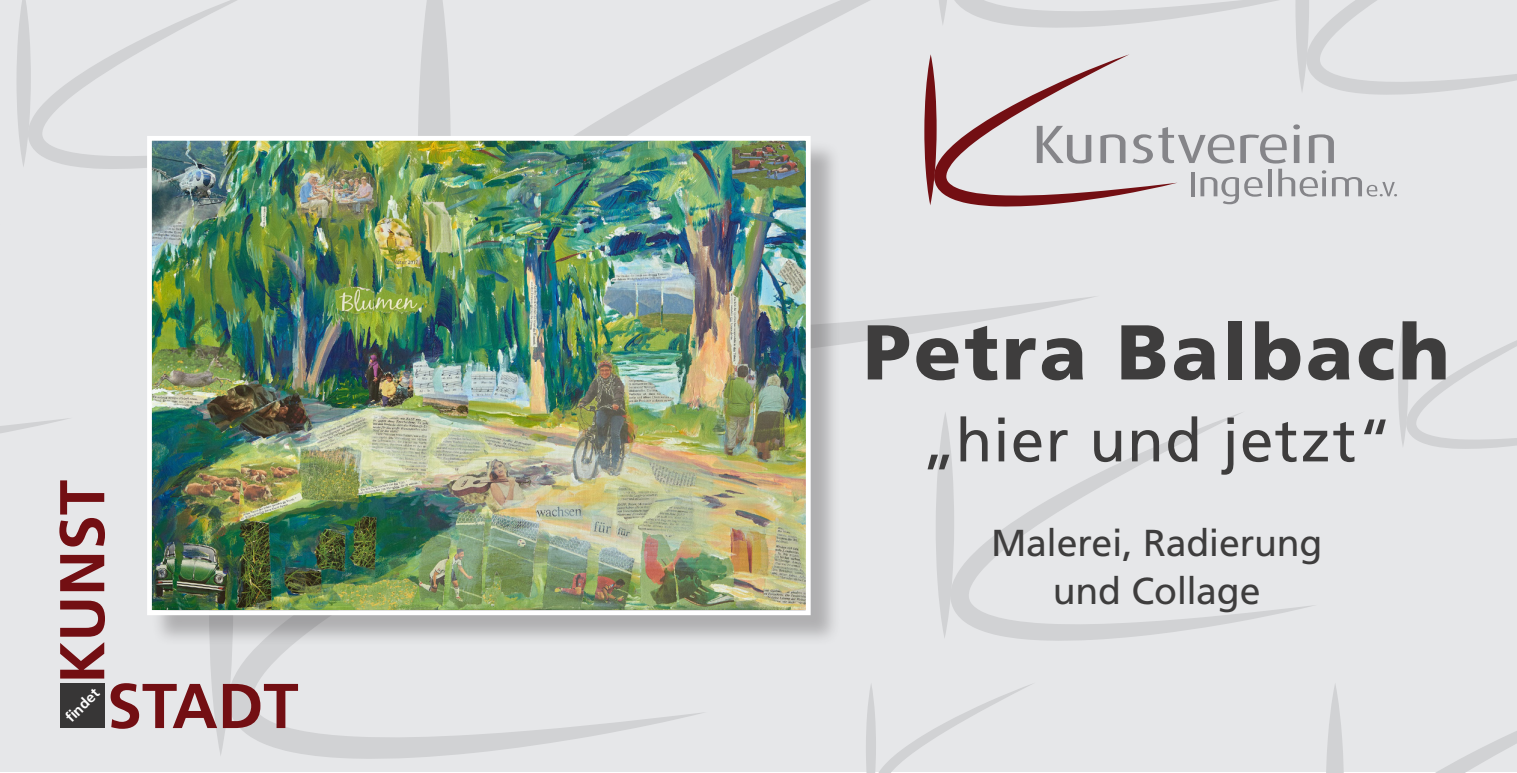
<style>
.page{position:relative;width:1517px;height:773px;background:#fff}
.page>*{position:absolute;margin:0;border:0;box-sizing:border-box;transform-origin:0 0}
.t1{font:900 77.5px "Frutiger";letter-spacing:.04em;color:#3e3d3d}
.t2{font:700 63.25px "Frutiger";color:#730f13}
.t3{font:60px "Frutiger";letter-spacing:.025em;color:#3e3d3d}
.t4{font:37.5px "Frutiger";letter-spacing:-.01em;color:#3e3d3d}
.t5{font:700 14.5px "Frutiger";color:#fff}
</style>
<div class="page">
<div style="left:0;top:0;width:1516px;height:770px;background:#e6e7e9"></div>
<svg style="left:31px;top:0;width:206px;height:169px"></svg>
<svg style="left:16px;top:0;width:15px;height:166px"></svg>
<svg style="left:574px;top:0;width:522px;height:345px"></svg>
<svg style="left:418px;top:0;width:33px;height:136px"></svg>
<svg style="left:233px;top:645px;width:471px;height:114px"></svg>
<svg style="left:210px;top:645px;width:23px;height:110px"></svg>
<svg style="left:954px;top:413px;width:360px;height:227px"></svg>
<svg style="left:936px;top:413px;width:18px;height:225px"></svg>
<svg style="left:1325px;top:682px;width:192px;height:90px"></svg>
<svg style="left:0;top:418px;width:69px;height:15px"></svg>
<svg style="left:866px;top:684px;width:209px;height:88px"></svg>
<svg style="left:1398px;top:319px;width:119px;height:130px"></svg>
<svg style="left:924px;top:0;width:593px;height:206px"></svg>
<div style="left:60px;top:683px;width:44px;height:44px;background:#373636"></div>
<div style="left:151px;top:140px;width:690px;height:505px;background:#231f20;opacity:.28"></div>
<img style="left:153px;top:142px;width:651px;height:467px">
<div style="left:147px;top:136px;width:663px;height:479px;border:5px solid #fff"></div>
<p class="t2" style="left:45px;top:683px;width:205px;rotate:-90deg">KUNST</p>
<p class="t5" style="left:62px;top:713px;width:43px;rotate:-45deg">fi ndet</p>
<p class="t2" style="left:107px;top:668px;width:193px">STADT</p>
<p class="t1" style="left:863px;top:305px;width:588px">Petra Balbach</p>
<p class="t3" style="left:922px;top:405px;width:471px">„hier und jetzt“</p>
<p class="t4" style="left:991px;top:521px;width:333px">Malerei, Radierung</p>
<p class="t4" style="left:1052px;top:569px;width:209px">und Collage</p>
</div>
